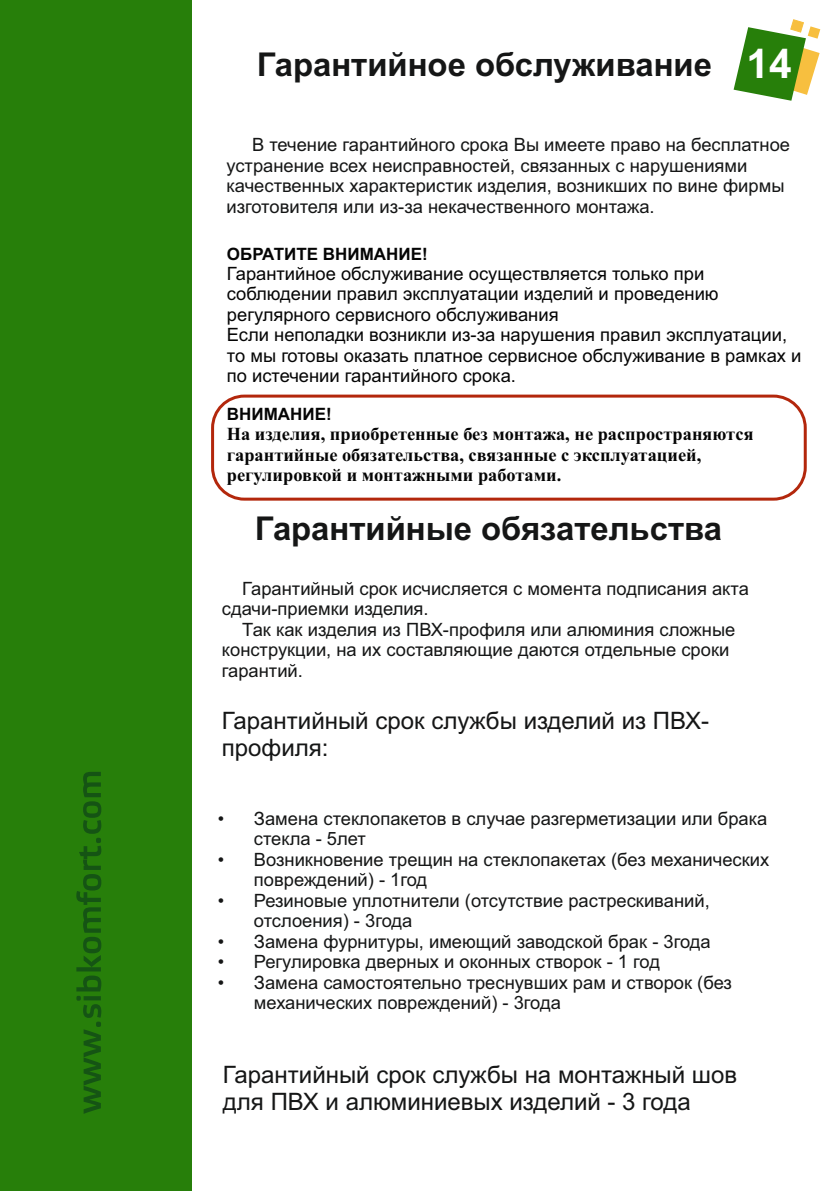
<style>
.page{position:relative;width:840px;height:1191px;background:#fff}
.page>*{position:absolute;margin:0;border:0;box-sizing:border-box;transform-origin:0 0}
.t1{font:700 40.6px "Arial";color:#fff}
.t2{font:700 32.8px "Arial";color:#151616}
.t3{font:24px/26.8px "Arial";color:#151616}
.t4{font:18.4px/20.4px "Arial";color:#151616}
.t5{font:18.4px/20.4px "Arial";color:#050505}
.t6{font:700 18.4px/20.2px "Times New Roman";color:#050505}
.t7{font:700 17px "Arial";color:#050505}
</style>
<div class="page">
<div style="left:1px;top:0;width:191px;height:1190px;background:#277f0a"></div>
<svg style="left:733px;top:19px;width:86px;height:82px"></svg>
<svg style="left:76px;top:772px;width:25px;height:341px"></svg>
<div style="left:211px;top:394px;width:595px;height:106px;border:3px solid #b3270c;border-radius:32px"></div>
<h2 class="t2" style="left:256px;top:52px;width:456px">Гарантийное обслуживание</h2>
<h1 class="t1" style="left:746px;top:49px;width:47px">14</h1>
<p class="t4" style="left:226px;top:136px;width:565px;text-indent:25px">В течение гарантийного срока Вы имеете право на бесплатное устранение всех неисправностей, связанных с нарушениями качественных характеристик изделия, возникших по вине фирмы изготовителя или из-за некачественного монтажа.</p>
<p class="t7" style="left:227px;top:247px;width:202px">ОБРАТИТЕ ВНИМАНИЕ!</p>
<p class="t5" style="left:227px;top:265px;width:575px">Гарантийное обслуживание осуществляется только при соблюдении правил эксплуатации изделий и проведению регулярного сервисного обслуживания<br>Если неполадки возникли из-за нарушения правил эксплуатации, то мы готовы оказать платное сервисное обслуживание в рамках и по истечении гарантийного срока.</p>
<p class="t7" style="left:227px;top:408px;width:106px">ВНИМАНИЕ!</p>
<p class="t6" style="left:227px;top:426px;width:528px">На изделия, приобретенные без монтажа, не распространяются гарантийные обязательства, связанные с эксплуатацией, регулировкой и монтажными работами.</p>
<h2 class="t2" style="left:255px;top:516px;width:468px">Гарантийные обязательства</h2>
<p class="t4" style="left:222px;top:580px;width:528px;text-indent:20px">Гарантийный срок исчисляется с момента подписания акта сдачи-приемки изделия.</p>
<p class="t4" style="left:222px;top:621px;width:514px;text-indent:20px">Так как изделия из ПВХ-профиля или алюминия сложные конструкции, на их составляющие даются отдельные сроки гарантий.</p>
<h3 class="t3" style="left:222px;top:709px;width:488px">Гарантийный срок службы изделий из ПВХ&shy;профиля:</h3>
<p class="t4" style="left:254px;top:810px;width:514px;text-indent:-36px">• Замена стеклопакетов в случае разгерметизации или брака стекла - 5лет</p>
<p class="t4" style="left:254px;top:851px;width:516px;text-indent:-36px">• Возникновение трещин на стеклопакетах (без механических повреждений) - 1год</p>
<p class="t4" style="left:254px;top:892px;width:457px;text-indent:-36px">• Резиновые уплотнители (отсутствие растрескиваний, отслоения) - 3года</p>
<p class="t4" style="left:218px;top:933px;width:494px">• Замена фурнитуры, имеющий заводской брак - 3года</p>
<p class="t4" style="left:218px;top:953px;width:443px">• Регулировка дверных и оконных створок - 1 год</p>
<p class="t4" style="left:254px;top:974px;width:479px;text-indent:-36px">• Замена самостоятельно треснувших рам и створок (без механических повреждений) - 3года</p>
<h3 class="t3" style="left:223px;top:1063px;width:515px">Гарантийный срок службы на монтажный шов для ПВХ и алюминиевых изделий - 3 года</h3>
</div>
